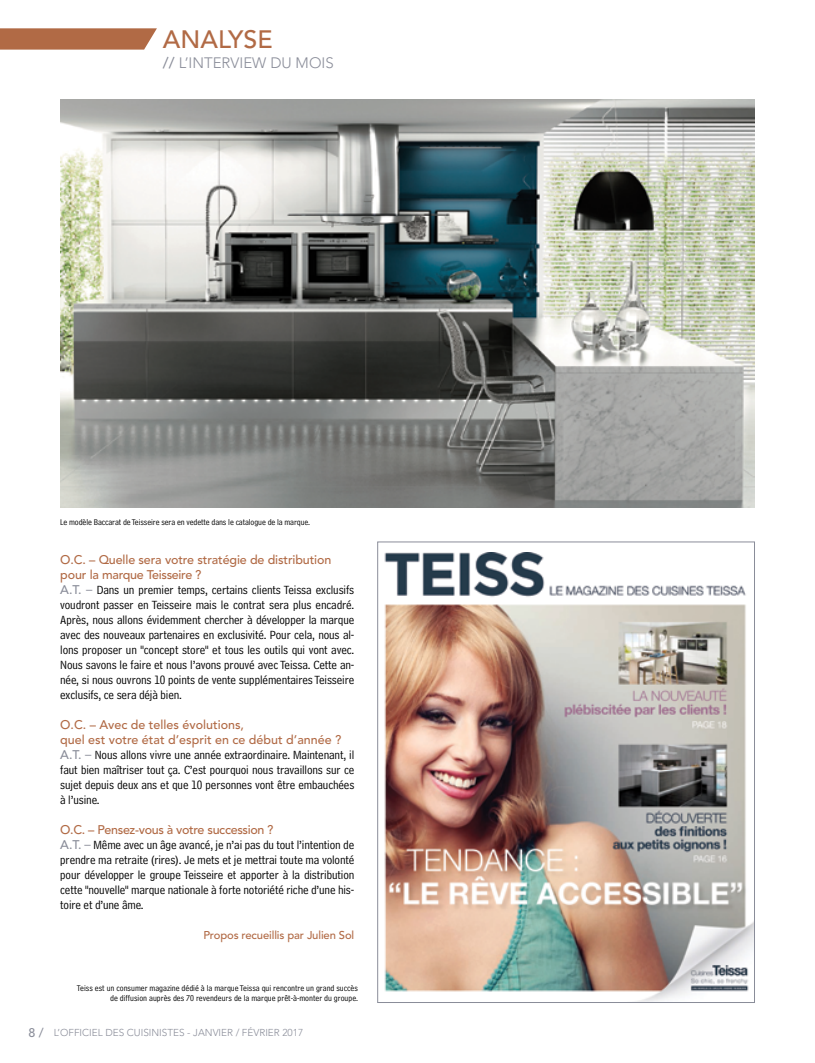
<style>
.page{position:relative;width:815px;height:1063px;background:#fff}
.page>*{position:absolute;margin:0;border:0;box-sizing:border-box;transform-origin:0 0}
.t1{font:500 25px "Avenir";color:#b16a45}
.t2{font:300 15px "Avenir";color:#8a8d99}
.t3{font:12.5px/15px "Bell Centennial Address";letter-spacing:-.01em;color:#000;text-align:justify}
.t4{font:500 12.5px/15px "Avenir";letter-spacing:-.01em;color:#b16a45}
.t5{font:500 11.25px "Avenir";letter-spacing:-.01em;color:#b16a45}
.t6{font:300 10px "Avenir";color:#8a8d99}
.t7{font:8.75px/10.6px "Bell Centennial Address";color:#000;text-align:right}
.s1{font-weight:500}
.s2{font-family:"Avenir";font-weight:500;color:#8a8d99}
.s3{color:#8a8d99}
.s4{font-weight:500;font-size:12.5px}
</style>
<div class="page">
<svg style="left:0;top:28px;width:157px;height:22px;background:#b67452"></svg>
<img style="left:384px;top:553px;width:369px;height:448px">
<img style="left:60px;top:99px;width:695px;height:409px">
<h1 class="t1" style="left:163px;top:25px;width:111px">ANALYSE</h1>
<p class="t2" style="left:163px;top:54px;width:172px"><span class="s1">//</span> L’INTERVIEW DU MOIS</p>
<p class="t7" style="left:60px;top:517px;width:251px">Le modèle Baccarat de Teisseire sera en vedette dans le catalogue de la marque.</p>
<p class="t4" style="left:60px;top:553px;width:273px">O.C. – Quelle sera votre stratégie de distribution pour la marque Teisseire ?</p>
<p class="t3" style="left:60px;top:583px;width:296px"><span class="s2">A.T.</span> <span class="s3">–</span> Dans un premier temps, certains clients Teissa exclusifs voudront passer en Teisseire mais le contrat sera plus encadré.<br>Après, nous allons évidemment chercher à développer la marque avec des nouveaux partenaires en exclusivité. Pour cela, nous al&shy;lons proposer un "concept store" et tous les outils qui vont avec.<br>Nous savons le faire et nous l’avons prouvé avec Teissa. Cette an&shy;née, si nous ouvrons 10 points de vente supplémentaires Teisseire exclusifs, ce sera déjà bien.</p>
<p class="t4" style="left:60px;top:718px;width:283px">O.C. – Avec de telles évolutions,<br>quel est votre état d’esprit en ce début d’année ?</p>
<p class="t3" style="left:60px;top:748px;width:296px"><span class="s2">A.T.</span> <span class="s3">–</span> Nous allons vivre une année extraordinaire. Maintenant, il faut bien maîtriser tout ça. C’est pourquoi nous travaillons sur ce sujet depuis deux ans et que 10 personnes vont être embauchées à l’usine.</p>
<p class="t4" style="left:60px;top:823px;width:215px">O.C. – Pensez-vous à votre succession ?</p>
<p class="t3" style="left:60px;top:838px;width:296px"><span class="s2">A.T.</span> <span class="s3">–</span> Même avec un âge avancé, je n’ai pas du tout l’intention de prendre ma retraite (rires). Je mets et je mettrai toute ma volonté pour développer le groupe Teisseire et apporter à la distribution cette "nouvelle" marque nationale à forte notoriété riche d’une his&shy;toire et d’une âme.</p>
<p class="t5" style="left:203px;top:929px;width:152px">Propos recueillis par Julien Sol</p>
<p class="t7" style="left:77px;top:982px;width:283px">Teiss est un consumer magazine dédié à la marque Teissa qui rencontre un grand succès de diffusion auprès des 70 revendeurs de la marque prêt-à-monter du groupe.</p>
<p class="t6" style="left:28px;top:1027px;width:276px"><span class="s4">8 /</span> L’OFFICIEL DES CUISINISTES - JANVIER / FÉVRIER 2017</p>
</div>
